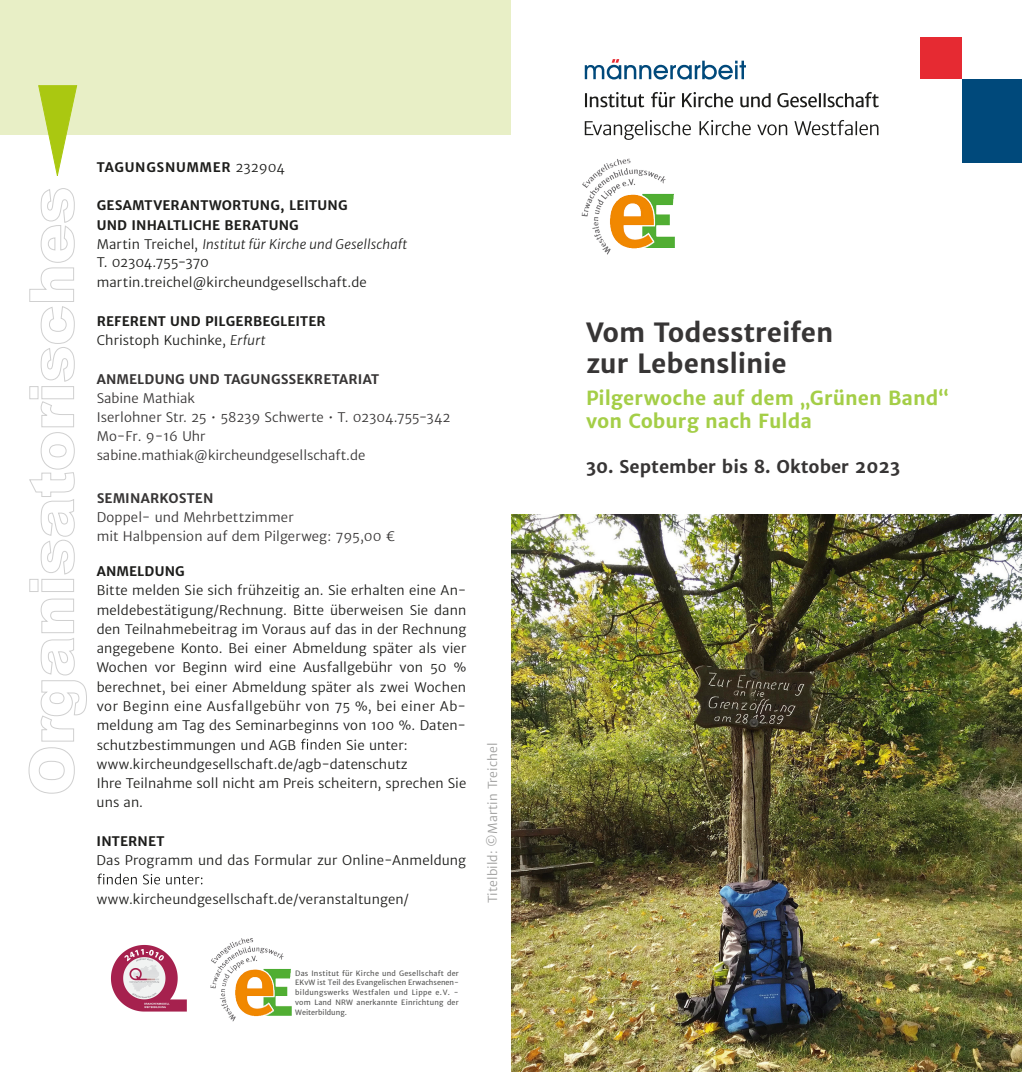
<style>
.page{position:relative;width:1022px;height:1072px;background:#fff}
.page>*{position:absolute;margin:0;border:0;box-sizing:border-box;transform-origin:0 0}
.t1{font:700 26.25px/31.5px "Merriweather Sans";letter-spacing:-.005em;color:#373535}
.t2{font:700 19.25px/23.1px "Merriweather Sans";color:#a4ce47}
.t3{font:700 17.5px "Merriweather Sans";color:#373535}
.t4{font:13.12px/19.2px "Merriweather Sans";letter-spacing:.01em;color:#1d1d1b;text-align:justify}
.t5{font:700 13.12px/19.1px "Merriweather Sans";letter-spacing:.015em;color:#1d1d1b}
.t6{font:13.12px/19.1px "Merriweather Sans";color:#373535}
.t7{font:700 13.12px "Merriweather Sans";letter-spacing:.015em;color:#373535}
.t8{font:700 13.12px "Merriweather Sans";letter-spacing:.055em;color:#1d1d1b}
.t9{font:12.25px "Merriweather Sans";letter-spacing:.01em;color:#9d9d9c}
.t10{font:7.35px/9.8px "Merriweather Sans";letter-spacing:.02em;color:#575756;text-align:justify}
.s1{font-weight:400}
.s2{font-weight:400;font-style:italic}
</style>
<div class="page">
<div style="left:0;top:0;width:511px;height:135px;background:#e8efc6"></div>
<img style="left:511px;top:514px;width:511px;height:557px">
<svg style="left:301px;top:738px;width:39px;height:11px"></svg>
<svg style="left:97px;top:873px;width:105px;height:11px"></svg>
<svg style="left:28px;top:598px;width:59px;height:196px"></svg>
<svg style="left:29px;top:188px;width:46px;height:404px"></svg>
<svg style="left:38px;top:85px;width:39px;height:91px"></svg>
<img style="left:226px;top:938px;width:28px;height:15px">
<svg style="left:585px;top:120px;width:293px;height:20px"></svg>
<div style="left:920px;top:37px;width:42px;height:42px;background:#e62a32"></div>
<div style="left:962px;top:79px;width:60px;height:84px;background:#00497b"></div>
<svg style="left:585px;top:92px;width:294px;height:15px"></svg>
<svg style="left:585px;top:59px;width:161px;height:21px"></svg>
<img style="left:599px;top:159px;width:32px;height:17px">
<img style="left:110px;top:944px;width:77px;height:68px">
<p class="t8" style="left:97px;top:159px;width:190px">TAGUNGSNUMMER <span class="s1">232904</span></p>
<p class="t5" style="left:97px;top:196px;width:312px">GESAMTVERANTWORTUNG, LEITUNG<br>UND INHALTLICHE BERATUNG<br><span class="s1">Martin Treichel,</span> <span class="s2">Institut für Kirche und Gesellschaft<br></span><span class="s1">T. 02304.755-370</span></p>
<p class="t4" style="left:97px;top:273px;width:272px">martin.treichel@kircheundgesellschaft.de</p>
<p class="t5" style="left:97px;top:311px;width:231px">REFERENT UND PILGERBEGLEITER<br><span class="s1">Christoph Kuchinke,</span> <span class="s2">Erfurt</span></p>
<p class="t7" style="left:97px;top:371px;width:284px">ANMELDUNG UND TAGUNGSSEKRETARIAT</p>
<p class="t6" style="left:97px;top:388px;width:355px">Sabine Mathiak<br>Iserlohner Str. 25 • 58239 Schwerte • T. 02304.755-342<br>Mo-Fr. 9-16 Uhr sabine.mathiak@kircheundgesellschaft.de</p>
<p class="t7" style="left:97px;top:490px;width:118px">SEMINARKOSTEN</p>
<p class="t6" style="left:97px;top:507px;width:300px">Doppel- und Mehrbettzimmer<br>mit Halbpension auf dem Pilgerweg: 795,00 €</p>
<p class="t5" style="left:97px;top:562px;width:90px">ANMELDUNG</p>
<p class="t4" style="left:97px;top:581px;width:371px">Bitte melden Sie sich frühzeitig an. Sie erhalten eine An&shy;meldebestätigung/Rechnung. Bitte überweisen Sie dann den Teilnahmebeitrag im Voraus auf das in der Rechnung angegebene Konto. Bei einer Abmeldung später als vier Wochen vor Beginn wird eine Ausfallgebühr von 50 % berechnet, bei einer Abmeldung später als zwei Wochen vor Beginn eine Ausfallgebühr von 75 %, bei einer Ab&shy;meldung am Tag des Seminarbeginns von 100 %. Daten&shy;schutzbestimmungen und AGB</p>
<p class="t4" style="left:97px;top:735px;width:371px;text-align:left;text-indent:249px">Sie unter: www.kircheundgesellschaft.de/agb-datenschutz<br>Ihre Teilnahme soll nicht am Preis scheitern, sprechen Sie uns an.</p>
<p class="t5" style="left:97px;top:831px;width:69px">INTERNET</p>
<p class="t4" style="left:97px;top:850px;width:371px">Das Programm und das Formular zur Online-Anmeldung</p>
<p class="t4" style="left:97px;top:889px;width:314px">www.kircheundgesellschaft.de/veranstaltungen/</p>
<p class="t9" style="left:485px;top:903px;width:163px;rotate:-90deg">Titelbild: ©Martin Treichel</p>
<p class="t10" style="left:295px;top:968px;width:165px">Das Institut für Kirche und Gesellschaft der EKvW ist Teil des Evangelischen Erwachsenen&shy;bildungswerks Westfalen und Lippe e.V. - vom Land NRW anerkannte Einrichtung der Weiterbildung.</p>
<h1 class="t1" style="left:586px;top:317px;width:249px">Vom Todesstreifen zur Lebenslinie</h1>
<h2 class="t2" style="left:586px;top:387px;width:364px">Pilgerwoche auf dem „Grünen Band“ von Coburg nach Fulda</h2>
<h3 class="t3" style="left:586px;top:455px;width:316px">30. September bis 8. Oktober 2023</h3>
</div>
